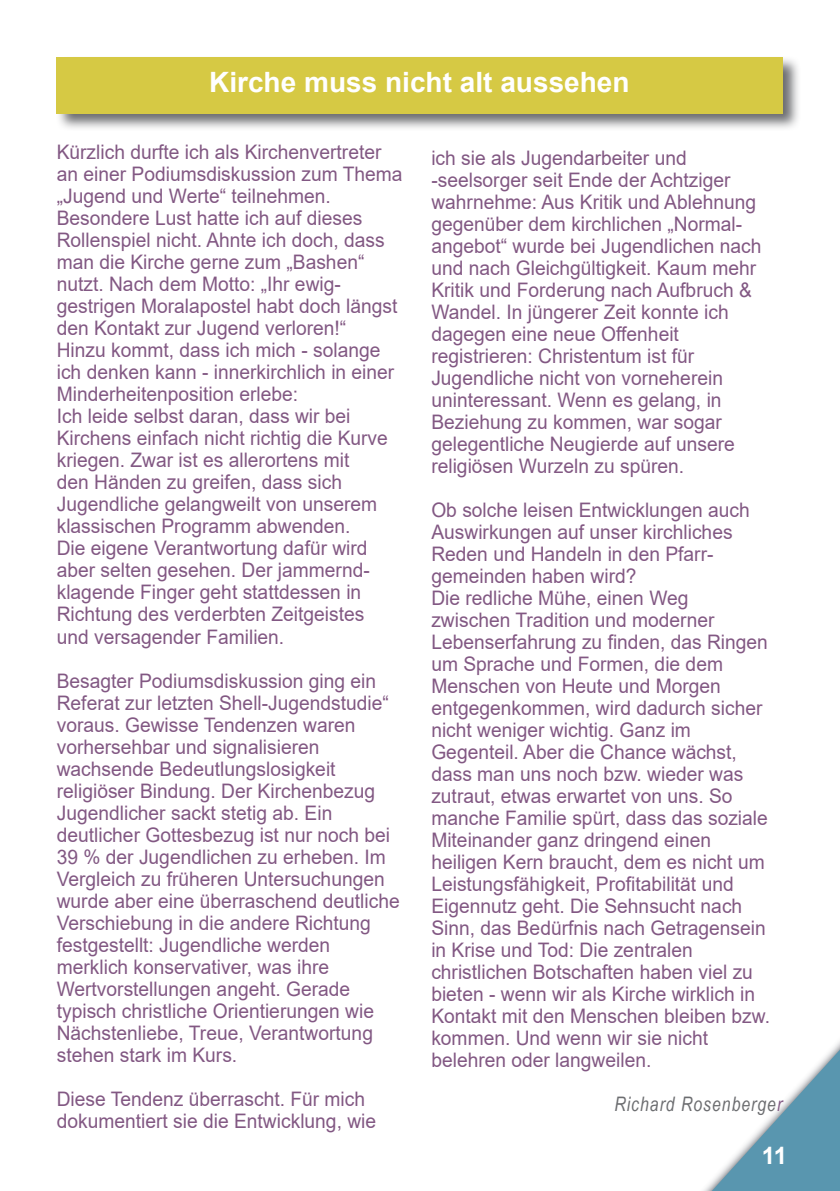
<style>
.page{position:relative;width:840px;height:1191px;background:#fff}
.page>*{position:absolute;margin:0;border:0;box-sizing:border-box;transform-origin:0 0}
.t1{font:700 28px "Arial";color:#fff}
.t2{font:700 24px "Arial";color:#fff}
.t3{font:20px/22px "Arial";color:#825883;scale:.96 1}
.t4{font:italic 20px "Arial Narrow";letter-spacing:.05em;color:#6c6d70;scale:.96 1}
.s1{color:#825883}
</style>
<div class="page">
<svg style="left:703px;top:1042px;width:136px;height:149px"></svg>
<img style="left:56px;top:57px;width:742px;height:71px">
<div style="left:57px;top:57px;width:725px;height:56px;background:#d6c944"></div>
<h1 class="t1" style="left:209px;top:63px;width:422px">Kirche muss nicht alt aussehen</h1>
<p class="t3" style="left:57px;top:141px;width:361px">Kürzlich durfte ich als Kirchenvertreter an einer Podiumsdiskussion zum Thema „Jugend und Werte“ teilnehmen.<br>Besondere Lust hatte ich auf dieses Rollenspiel nicht. Ahnte ich doch, dass man die Kirche gerne zum „Bashen“ nutzt. Nach dem Motto: „Ihr ewig&shy;gestrigen Moralapostel habt doch längst den Kontakt zur Jugend verloren!“<br>Hinzu kommt, dass ich mich - solange ich denken kann - innerkirchlich in einer Minderheitenposition erlebe:<br>Ich leide selbst daran, dass wir bei Kirchens einfach nicht richtig die Kurve kriegen. Zwar ist es allerortens mit<br>den Händen zu greifen, dass sich Jugendliche gelangweilt von unserem klassischen Programm abwenden.<br>Die eigene Verantwortung dafür wird aber selten gesehen. Der jammernd&shy;klagende Finger geht stattdessen in Richtung des verderbten Zeitgeistes<br>und versagender Familien.</p>
<p class="t3" style="left:57px;top:669px;width:358px">Besagter Podiumsdiskussion ging ein Referat zur letzten Shell-Jugendstudie“ voraus. Gewisse Tendenzen waren vorhersehbar und signalisieren wachsende Bedeutlungslosigkeit religiöser Bindung. Der Kirchenbezug Jugendlicher sackt stetig ab. Ein deutlicher Gottesbezug ist nur noch bei 39 % der Jugendlichen zu erheben. Im Vergleich zu früheren Untersuchungen wurde aber eine überraschend deutliche Verschiebung in die andere Richtung festgestellt: Jugendliche werden merklich konservativer, was ihre Wertvorstellungen angeht. Gerade typisch christliche Orientierungen wie Nächstenliebe, Treue, Verantwortung stehen stark im Kurs.</p>
<p class="t3" style="left:57px;top:1087px;width:334px">Diese Tendenz überrascht. Für mich dokumentiert sie die Entwicklung, wie</p>
<p class="t3" style="left:431px;top:147px;width:345px">ich sie als Jugendarbeiter und -seelsorger seit Ende der Achtziger wahrnehme: Aus Kritik und Ablehnung gegenüber dem kirchlichen „Normal&shy;angebot“ wurde bei Jugendlichen nach und nach Gleichgültigkeit. Kaum mehr Kritik und Forderung nach Aufbruch &amp; Wandel. In jüngerer Zeit konnte ich dagegen eine neue Offenheit registrieren: Christentum ist für Jugendliche nicht von vorneherein uninteressant. Wenn es gelang, in Beziehung zu kommen, war sogar gelegentliche Neugierde auf unsere religiösen Wurzeln zu spüren.</p>
<p class="t3" style="left:431px;top:499px;width:354px">Ob solche leisen Entwicklungen auch Auswirkungen auf unser kirchliches Reden und Handeln in den Pfarr&shy;gemeinden haben wird?<br>Die redliche Mühe, einen Weg zwischen Tradition und moderner Lebenserfahrung zu finden, das Ringen um Sprache und Formen, die dem Menschen von Heute und Morgen entgegenkommen, wird dadurch sicher nicht weniger wichtig. Ganz im Gegenteil. Aber die Chance wächst, dass man uns noch bzw. wieder was zutraut, etwas erwartet von uns. So manche Familie spürt, dass das soziale Miteinander ganz dringend einen heiligen Kern braucht, dem es nicht um Leistungsfähigkeit, Profitabilität und Eigennutz geht. Die Sehnsucht nach Sinn, das Bedürfnis nach Getragensein in Krise und Tod: Die zentralen christlichen Botschaften haben viel zu bieten - wenn wir als Kirche wirklich in Kontakt mit den Menschen bleiben bzw. kommen. Und wenn wir sie nicht belehren oder langweilen.</p>
<p class="t4" style="left:614px;top:1090px;width:176px">Richard Rosenberge<span class="s1">r</span></p>
<p class="t2" style="left:761px;top:1138px;width:27px">11</p>
</div>
